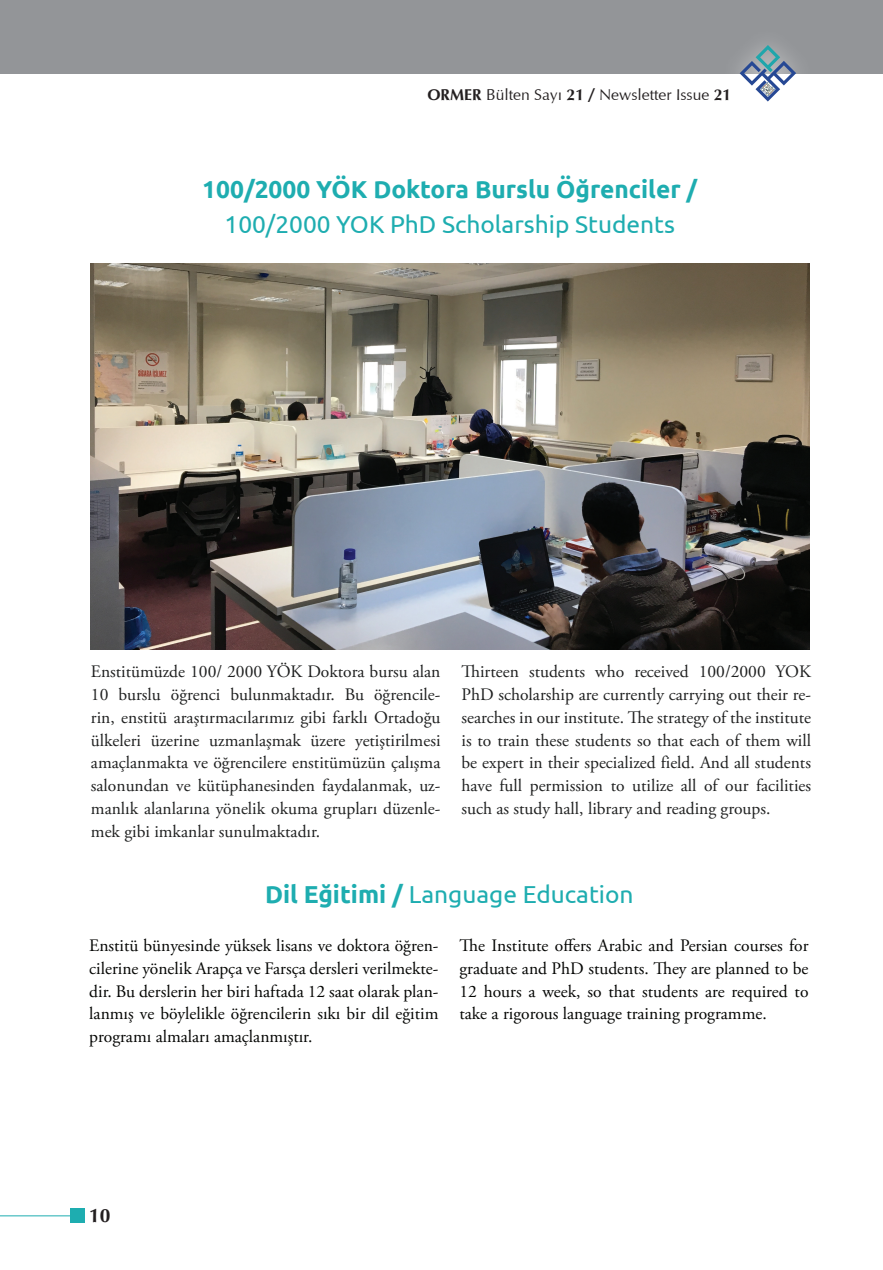
<style>
.page{position:relative;width:883px;height:1270px;background:#fff}
.page>*{position:absolute;margin:0;border:0;box-sizing:border-box;transform-origin:0 0}
.t1{font:24.5px "Ubuntu";color:#1eadb0}
.t2{font:700 24.5px "Ubuntu";color:#1eadb0}
.t3{font:700 19.25px "TR Oregon";color:#231f20}
.t4{font:17.5px/22.8px "Adobe Garamond Pro";color:#1f2020;text-align:justify}
.t5{font:17.5px/22.8px "Adobe Garamond Pro";color:#040503;text-align:justify}
.t6{font:15.75px "TR Oregon";color:#231f20}
.s1{font-weight:700}
</style>
<div class="page">
<div style="left:0;top:0;width:883px;height:73px;background:#939598"></div>
<hr style="left:0;top:1215px;width:85px;height:1px;background:#1eadb0">
<div style="left:71px;top:1209px;width:14px;height:14px;background:#1eadb0"></div>
<div style="left:720px;top:26px;width:96px;height:95px;background:#fff;opacity:.75"></div>
<svg style="left:740px;top:45px;width:56px;height:57px"></svg>
<img style="left:90px;top:264px;width:719px;height:386px">
<p class="t6" style="left:427px;top:85px;width:305px"><span class="s1">ORMER</span> Bülten Sayı <span class="s1">21 /</span> Newsletter Issue <span class="s1">21</span></p>
<h1 class="t2" style="left:202px;top:174px;width:496px">100/2000 YÖK Doktora Burslu Öğrenciler /</h1>
<h1 class="t1" style="left:225px;top:209px;width:452px">100/2000 YOK PhD Scholarship Students</h1>
<p class="t4" style="left:91px;top:661px;width:351px">Enstitümüzde 100/ 2000 YÖK Doktora bursu alan 10 burslu öğrenci bulunmaktadır. Bu öğrencile&shy;rin, enstitü araştırmacılarımız gibi farklı Ortadoğu ülkeleri üzerine uzmanlaşmak üzere yetiştirilmesi amaçlanmakta ve öğrencilere enstitümüzün çalışma salonundan ve kütüphanesinden faydalanmak, uz&shy;manlık alanlarına yönelik okuma grupları düzenle&shy;mek gibi imkanlar sunulmaktadır.</p>
<p class="t4" style="left:461px;top:661px;width:351px">Thirteen students who received 100/2000 YOK PhD scholarship are currently carrying out their re&shy;searches in our institute. The strategy of the institute is to train these students so that each of them will be expert in their specialized field. And all students have full permission to utilize all of our facilities such as study hall, library and reading groups.</p>
<h1 class="t1" style="left:265px;top:879px;width:370px"><span class="s1">Dil Eğitimi /</span> Language Education</h1>
<p class="t5" style="left:89px;top:935px;width:351px">Enstitü bünyesinde yüksek lisans ve doktora öğren&shy;cilerine yönelik Arapça ve Farsça dersleri verilmekte&shy;dir. Bu derslerin her biri haftada 12 saat olarak plan&shy;lanmış ve böylelikle öğrencilerin sıkı bir dil eğitim programı almaları amaçlanmıştır.</p>
<p class="t5" style="left:459px;top:935px;width:351px">The Institute offers Arabic and Persian courses for graduate and PhD students. They are planned to be 12 hours a week, so that students are required to take a rigorous language training programme.</p>
<p class="t3" style="left:89px;top:1204px;width:23px">10</p>
</div>
